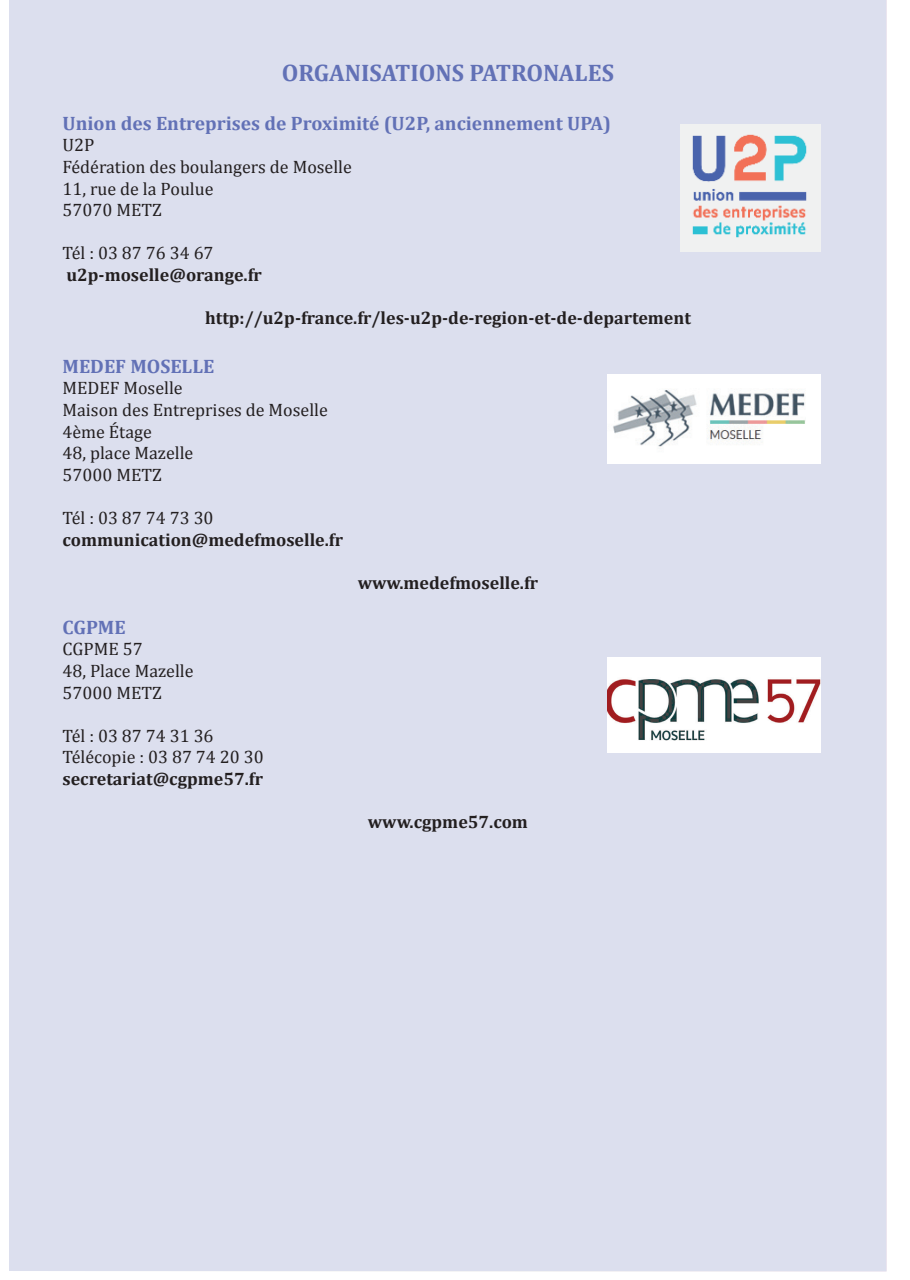
<style>
.page{position:relative;width:910px;height:1280px;background:#fff}
.page>*{position:absolute;margin:0;border:0;box-sizing:border-box;transform-origin:0 0}
.t1{font:700 24px "Cambria";letter-spacing:-.005em;color:#6271b6}
.t2{font:700 19.5px "Cambria";color:#6271b6}
.t3{font:18px/21.6px "Cambria";color:#231f20}
.t4{font:700 18px "Cambria";color:#231f20}
</style>
<div class="page">
<div style="left:9px;top:0;width:878px;height:1271px;background:#dcdfee"></div>
<img style="left:680px;top:124px;width:140px;height:127px">
<img style="left:608px;top:374px;width:212px;height:89px">
<img style="left:608px;top:657px;width:212px;height:96px">
<h1 class="t1" style="left:282px;top:56px;width:128px">ORGANISATIONS</h1>
<h1 class="t1" style="left:469px;top:56px;width:43px">PATRON</h1>
<h1 class="t1" style="left:559px;top:56px;width:30px">ALES</h1>
<p class="t2" style="left:63px;top:109px;width:550px">Union des Entreprises de Proximité (U2P, anciennement UPA)</p>
<p class="t3" style="left:63px;top:134px;width:291px">U2P<br>Fédération des boulangers de Moselle<br>11, rue de la Poulue<br>57070 METZ</p>
<p class="t3" style="left:63px;top:242px;width:153px">Tél : 03 87 76 34 67</p>
<p class="t4" style="left:66px;top:262px;width:197px">u2p-moselle@orange.fr</p>
<p class="t4" style="left:205px;top:305px;width:488px">http://u2p-france.fr/les-u2p-de-region-et-de-departement</p>
<p class="t2" style="left:63px;top:352px;width:29px">MEDEF</p>
<p class="t2" style="left:130px;top:352px;width:29px">MOSELLE</p>
<p class="t3" style="left:63px;top:377px;width:26px">MEDEF</p>
<p class="t3" style="left:63px;top:377px;width:267px;text-indent:61px">Moselle<br>Maison des Entreprises de Moselle<br>4ème Étage<br>48, place Mazelle<br>57000 METZ</p>
<p class="t3" style="left:63px;top:507px;width:153px">Tél : 03 87 74 73 30</p>
<p class="t4" style="left:63px;top:527px;width:282px">communication@medefmoselle.fr</p>
<p class="t2" style="left:63px;top:613px;width:63px">CGPME</p>
<p class="t3" style="left:63px;top:638px;width:133px">CGPME 57<br>48, Place Mazelle<br>57000 METZ</p>
<p class="t3" style="left:63px;top:725px;width:203px">Tél : 03 87 74 31 36<br>Télécopie : 03 87 74 20 30</p>
<p class="t4" style="left:63px;top:766px;width:202px">secretariat@cgpme57.fr</p>
<p class="t4" style="left:358px;top:570px;width:182px">www.medefmoselle.fr</p>
<p class="t4" style="left:368px;top:809px;width:162px">www.cgpme57.com</p>
</div>
